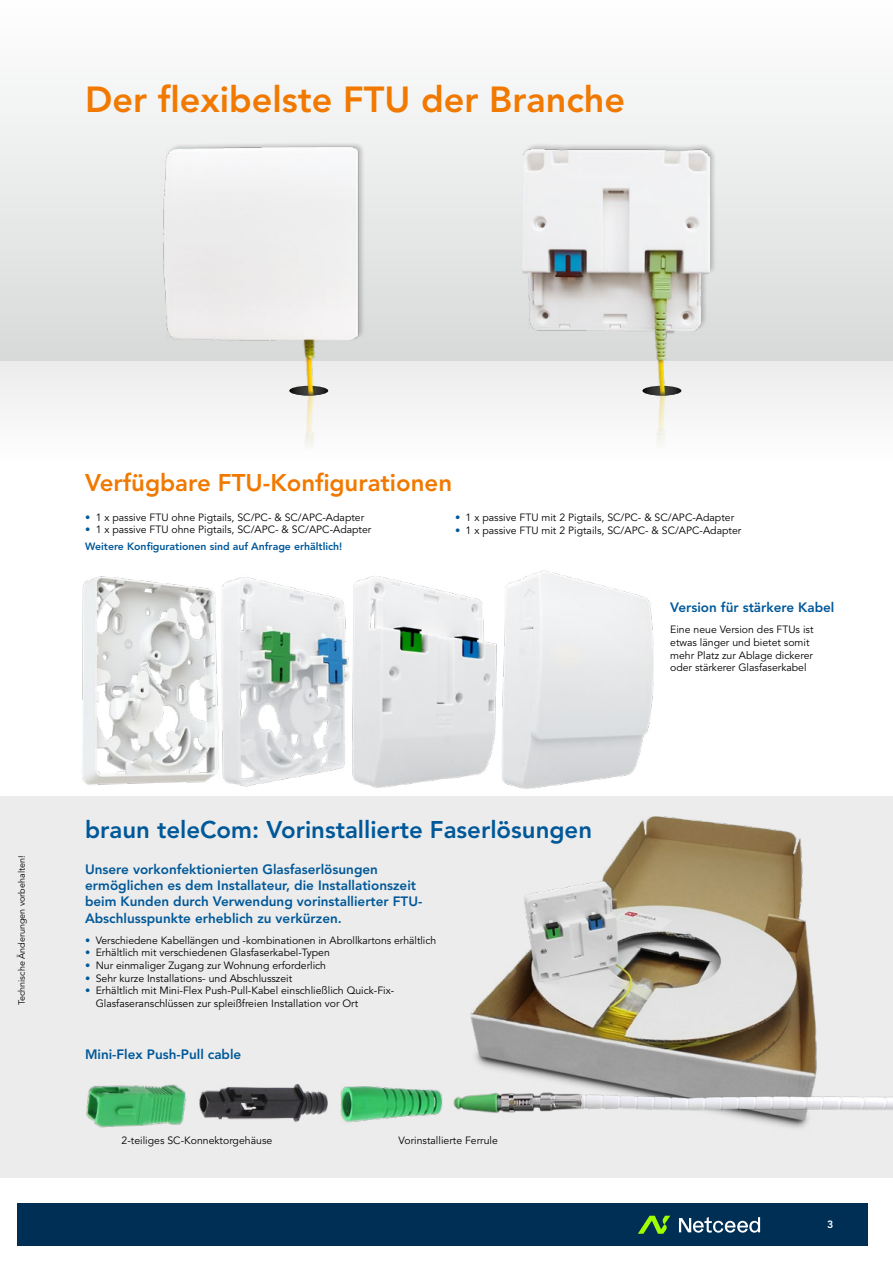
<style>
.page{position:relative;width:893px;height:1263px;background:#fff}
.page>*{position:absolute;margin:0;border:0;box-sizing:border-box;transform-origin:0 0}
.t1{font:800 36px "Avenir LT Std";color:#f17900}
.t2{font:800 24px "Avenir LT Std";color:#005899}
.t3{font:800 24px "Avenir LT Std";color:#f17900}
.t4{font:800 13.5px/16.2px "Avenir LT Std";color:#005899}
.t5{font:10.5px/12.6px "Avenir LT Std";color:#000}
.t6{font:800 10.5px "Avenir LT Std";color:#fff}
.t7{font:9px "Avenir LT Std";color:#000}
.s1{color:#005899}
.s2{font-weight:800;color:#005899}
</style>
<div class="page">
<div style="left:0;top:0;width:893px;height:361px;background:linear-gradient(to bottom,#fefefe,#d8dada)"></div>
<div style="left:0;top:361px;width:893px;height:100px;background:#f6f6f6"></div>
<div style="left:17px;top:1203px;width:850px;height:43px;background:#002f56"></div>
<svg style="left:638px;top:1216px;width:32px;height:18px"></svg>
<svg style="left:679px;top:1217px;width:81px;height:15px"></svg>
<img style="left:82px;top:576px;width:126px;height:209px">
<img style="left:154px;top:137px;width:226px;height:204px">
<div style="left:522px;top:143px;width:194px;height:189px;background:#000;opacity:.2"></div>
<img style="left:306px;top:396px;width:8px;height:44px">
<img style="left:658px;top:396px;width:8px;height:43px">
<img style="left:523px;top:149px;width:186px;height:247px">
<svg style="left:642px;top:386px;width:39px;height:10px"></svg>
<img style="left:154px;top:140px;width:222px;height:255px">
<svg style="left:289px;top:386px;width:39px;height:10px"></svg>
<div style="left:0;top:796px;width:893px;height:381px;background:#ececec"></div>
<img style="left:470px;top:816px;width:347px;height:312px">
<img style="left:86px;top:1084px;width:100px;height:44px">
<img style="left:340px;top:1086px;width:64px;height:37px">
<img style="left:199px;top:1083px;width:129px;height:39px">
<img style="left:404px;top:1077px;width:489px;height:41px">
<img style="left:208px;top:577px;width:132px;height:210px">
<img style="left:340px;top:576px;width:139px;height:212px">
<img style="left:479px;top:570px;width:175px;height:219px">
<h1 class="t1" style="left:85px;top:78px;width:542px">Der flexibelste FTU der Branche</h1>
<h2 class="t3" style="left:85px;top:469px;width:369px">Verfügbare FTU-Konfigurationen</h2>
<p class="t5" style="left:85px;top:511px;width:281px"><span class="s1">•</span> 1 x passive FTU ohne Pigtails, SC/PC- &amp; SC/APC-Adapter</p>
<p class="t5" style="left:85px;top:522px;width:288px;line-height:16.8px"><span class="s1">•</span> 1 x passive FTU ohne Pigtails, SC/APC- &amp; SC/APC-Adapter<br><span class="s2">Weitere Konfigurationen sind auf Anfrage erhältlich!</span></p>
<p class="t5" style="left:455px;top:511px;width:281px"><span class="s1">•</span> 1 x passive FTU mit 2 Pigtails, SC/PC- &amp; SC/APC-Adapter</p>
<p class="t5" style="left:455px;top:524px;width:288px"><span class="s1">•</span> 1 x passive FTU mit 2 Pigtails, SC/APC- &amp; SC/APC-Adapter</p>
<p class="t4" style="left:670px;top:599px;width:166px">Version für stärkere Kabel</p>
<p class="t5" style="left:670px;top:624px;width:145px">Eine neue Version des FTUs ist etwas länger und bietet somit mehr Platz zur Ablage dickerer oder stärkerer Glasfaserkabel</p>
<p class="t7" style="left:17px;top:1005px;width:151px;rotate:-90deg">Technische Änderungen vorbehalten!</p>
<h2 class="t2" style="left:85px;top:816px;width:509px">braun teleCom: Vorinstallierte Faserlösungen</h2>
<p class="t4" style="left:85px;top:861px;width:339px">Unsere vorkonfektionierten Glasfaserlösungen ermöglichen es dem Installateur, die Installationszeit beim Kunden durch Verwendung vorinstallierter FTU-Abschlusspunkte erheblich zu verkürzen.</p>
<p class="t5" style="left:85px;top:934px;width:353px"><span class="s1">•</span> Verschiedene Kabellängen und -kombinationen in Abrollkartons erhältlich</p>
<p class="t5" style="left:85px;top:947px;width:246px"><span class="s1">•</span> Erhältlich mit verschiedenen Glasfaserkabel-Typen</p>
<p class="t5" style="left:85px;top:959px;width:243px"><span class="s1">•</span> Nur einmaliger Zugang zur Wohnung erforderlich</p>
<p class="t5" style="left:85px;top:972px;width:209px"><span class="s1">•</span> Sehr kurze Installations- und Abschlusszeit</p>
<p class="t5" style="left:96px;top:984px;width:300px;text-indent:-11px"><span class="s1">•</span> Erhältlich mit Mini-Flex Push-Pull-Kabel einschließlich Quick-Fix-<br>Glasfaseranschlüssen zur spleißfreien Installation vor Ort</p>
<p class="t4" style="left:85px;top:1046px;width:158px">Mini-Flex Push-Pull cable</p>
<p class="t5" style="left:122px;top:1135px;width:152px">2-teiliges SC-Konnektorgehäuse</p>
<p class="t5" style="left:399px;top:1135px;width:101px">Vorinstallierte Ferrule</p>
<p class="t6" style="left:827px;top:1218px;width:8px">3</p>
</div>
